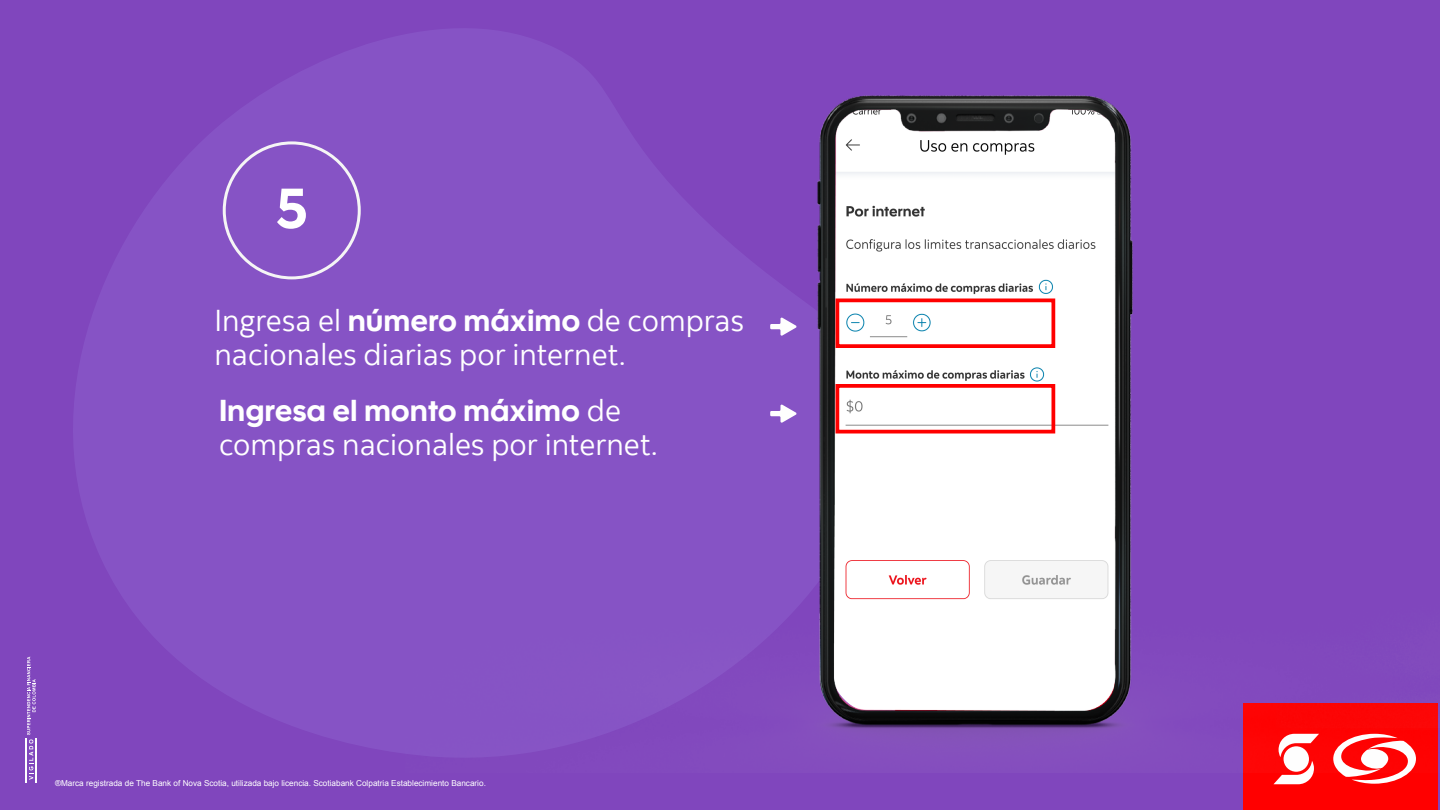
<style>
.page{position:relative;width:1440px;height:810px;background:#8046bd}
.page>*{position:absolute;margin:0;border:0;box-sizing:border-box;transform-origin:0 0}
.t1{font:56.25px "Scotia Headline";color:#fff}
.t2{font:30.15px/34.1px "Scotia";color:#fff}
.t3{font:30.15px "Scotia Headline";color:#fff}
.t4{font:8.18px "Arial";color:#fff}
.s1{font-family:"Scotia Headline"}
.s2{font-family:"Scotia"}
</style>
<div class="page">
<svg style="left:73px;top:28px;width:533px;height:726px;fill:#8653c5"></svg>
<div style="left:1244px;top:704px;width:194px;height:106px;background:#f00"></div>
<svg style="left:27px;top:657px;width:9px;height:123px"></svg>
<hr style="left:35px;top:739px;width:2px;height:44px;background:#fff">
<hr style="left:25px;top:739px;width:1px;height:44px;background:#fff">
<svg style="left:1274px;top:773px;width:40px;height:11px"></svg>
<svg style="left:1341px;top:773px;width:68px;height:11px"></svg>
<img style="left:406px;top:95px;width:1010px;height:678px">
<div style="left:836px;top:298px;width:219px;height:50px;border:4px solid #f00"></div>
<div style="left:836px;top:384px;width:219px;height:50px;border:4px solid #f00"></div>
<svg style="left:223px;top:141px;width:138px;height:138px"></svg>
<svg style="left:770px;top:317px;width:27px;height:19px"></svg>
<svg style="left:770px;top:404px;width:27px;height:19px"></svg>
<img style="left:1277px;top:127px;width:139px;height:600px">
<img style="left:1280px;top:129px;width:158px;height:600px">
<h1 class="t1" style="left:276px;top:176px;width:33px">5</h1>
<h2 class="t2" style="left:214px;top:304px;width:531px">Ingresa el <span class="s1">número máximo</span> de compras nacionales diarias por internet.</h2>
<h2 class="t3" style="left:219px;top:393px;width:404px">Ingresa el monto máximo <span class="s2">de</span></h2>
<h2 class="t2" style="left:219px;top:428px;width:441px">compras nacionales por internet.</h2>
<p class="t4" style="left:55px;top:777px;width:432px">®Marca registrada de The Bank of Nova Scotia, utilizada bajo licencia. Scotiabank Colpatria Establecimiento Bancario.</p>
</div>
